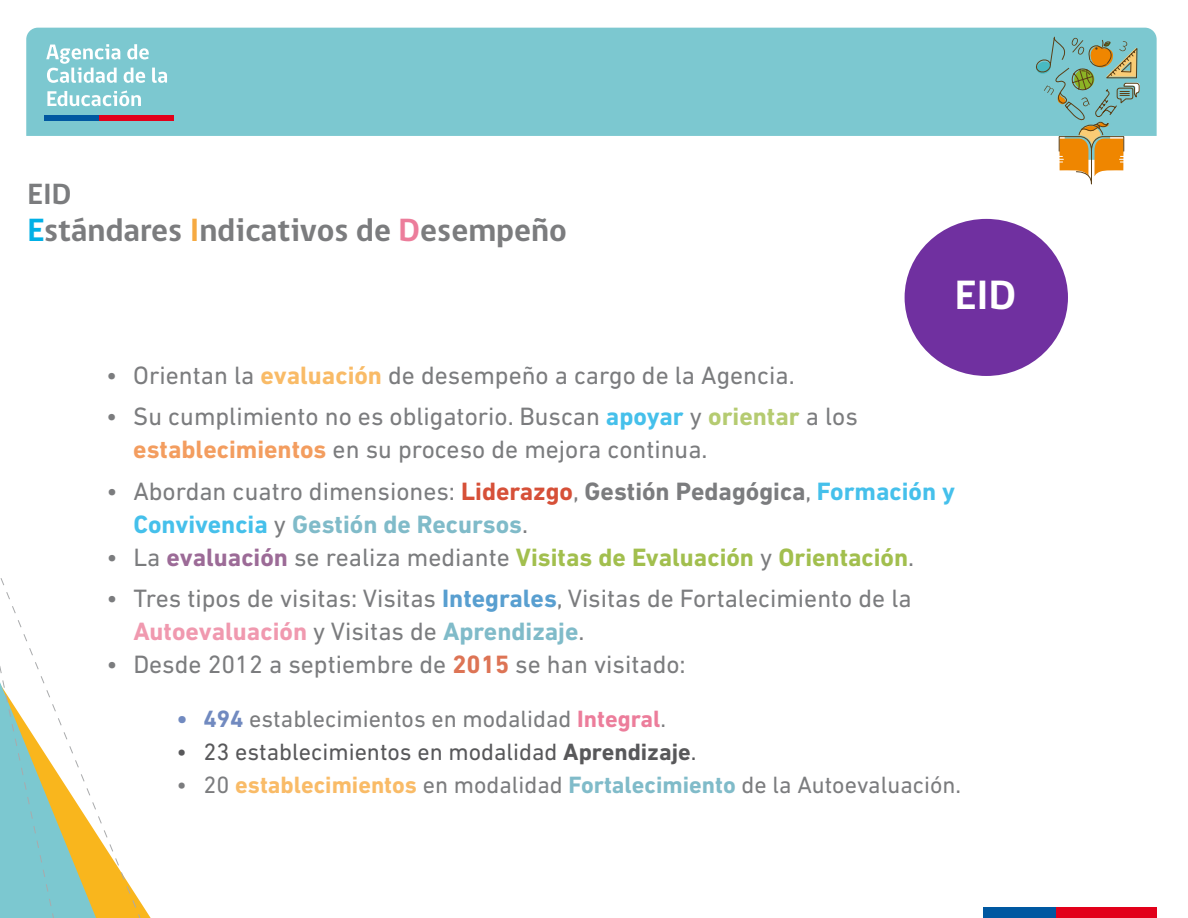
<style>
.page{position:relative;width:1188px;height:918px;background:#fff}
.page>*{position:absolute;margin:0;border:0;box-sizing:border-box;transform-origin:0 0}
.t1{font:700 42px "gob CL";color:#fff}
.t2{font:700 33px "gob CL";color:#7b7c7e}
.t3{font:700 30px "gob CL";color:#7b7c7e}
.t4{font:25.5px/33px "DIN Next LT Pro";color:#7b7c7e}
.t5{font:700 25.5px "DIN Next LT Pro";color:#a2bf4e}
.t6{font:24px "DIN Next LT Pro";color:#7b7c7e}
.t7{font:24px "DIN Next LT Pro";color:#58585a}
.s1{color:#00b0e6}
.s2{color:#f6aa42}
.s3{color:#ec7d9b}
.s4{font-weight:700;color:#f9bb67}
.s5{font-weight:700;color:#45c0eb}
.s6{font-weight:700;color:#b5cb71}
.s7{font-weight:700;color:#f39d5f}
.s8{font-weight:700;color:#d65038}
.s9{font-weight:700}
.s10{font-weight:700;color:#80bbc9}
.s11{font-weight:400;color:#7b7c7e}
.s12{color:#9c6b97}
.s13{font-weight:700;color:#599fd0}
.s14{font-weight:700;color:#f099af}
.s15{font-weight:700;color:#dd7455}
.s16{font-weight:700;color:#718ac0}
.s17{font-weight:700;color:#ec7d9b}
</style>
<div class="page">
<div style="left:26px;top:28px;width:1131px;height:108px;background:#7cc8d0"></div>
<div style="left:983px;top:908px;width:73px;height:10px;background:#0058a1"></div>
<div style="left:1056px;top:908px;width:101px;height:10px;background:#e2001a"></div>
<svg style="left:64px;top:732px;width:87px;height:186px"></svg>
<svg style="left:0;top:578px;width:64px;height:340px"></svg>
<svg style="left:46px;top:44px;width:121px;height:39px"></svg>
<svg style="left:47px;top:90px;width:94px;height:16px"></svg>
<div style="left:44px;top:116px;width:55px;height:5px;background:#0058a1"></div>
<div style="left:99px;top:116px;width:75px;height:5px;background:#e2001a"></div>
<svg style="left:1035px;top:36px;width:105px;height:149px"></svg>
<div style="left:905px;top:219px;width:163px;height:157px;background:#7030a0;border-radius:50%"></div>
<p class="t3" style="left:27px;top:173px;width:46px">EID</p>
<p class="t2" style="left:27px;top:208px;width:541px"><span class="s1">E</span>stándares <span class="s2">I</span>ndicativos de <span class="s3">D</span>esempeño</p>
<h1 class="t1" style="left:955px;top:266px;width:63px">EID</h1>
<p class="t4" style="left:106px;top:358px;width:690px">• Orientan la <span class="s4">evaluación</span> de desempeño a cargo de la Agencia.</p>
<p class="t4" style="left:133px;top:400px;width:726px;text-indent:-27px">• Su cumplimiento no es obligatorio. Buscan <span class="s5">apoyar</span> y <span class="s6">orientar</span> a los <span class="s7">establecimientos</span> en su proceso de mejora continua.</p>
<p class="t4" style="left:133px;top:474px;width:823px;text-indent:-27px">• Abordan cuatro dimensiones: <span class="s8">Liderazgo</span>, <span class="s9">Gestión Pedagógica</span>, <span class="s5">Formación y<br>Convivencia</span> y <span class="s10">Gestión de Recursos</span>.</p>
<p class="t5" style="left:106px;top:542px;width:809px"><span class="s11">• La</span> <span class="s12">evaluación</span> <span class="s11">se realiza mediante</span> Visitas de Evaluación <span class="s11">y</span> Orientación<span class="s11">.</span></p>
<p class="t4" style="left:133px;top:582px;width:780px;text-indent:-27px">• Tres tipos de visitas: Visitas <span class="s13">Integrales</span>, Visitas de Fortalecimiento de la<br><span class="s14">Autoevaluación</span> y Visitas de <span class="s10">Aprendizaje</span>.</p>
<p class="t4" style="left:106px;top:648px;width:581px">• Desde 2012 a septiembre de <span class="s15">2015</span> se han visitado:</p>
<p class="t6" style="left:176px;top:705px;width:491px"><span class="s16">• 494</span> establecimientos en modalidad <span class="s17">Integral</span>.</p>
<p class="t7" style="left:176px;top:738px;width:521px">• 23 establecimientos en modalidad <span class="s9">Aprendizaje</span>.</p>
<p class="t6" style="left:176px;top:771px;width:786px">• 20 <span class="s4">establecimientos</span> en modalidad <span class="s10">Fortalecimiento</span> de la Autoevaluación.</p>
</div>
